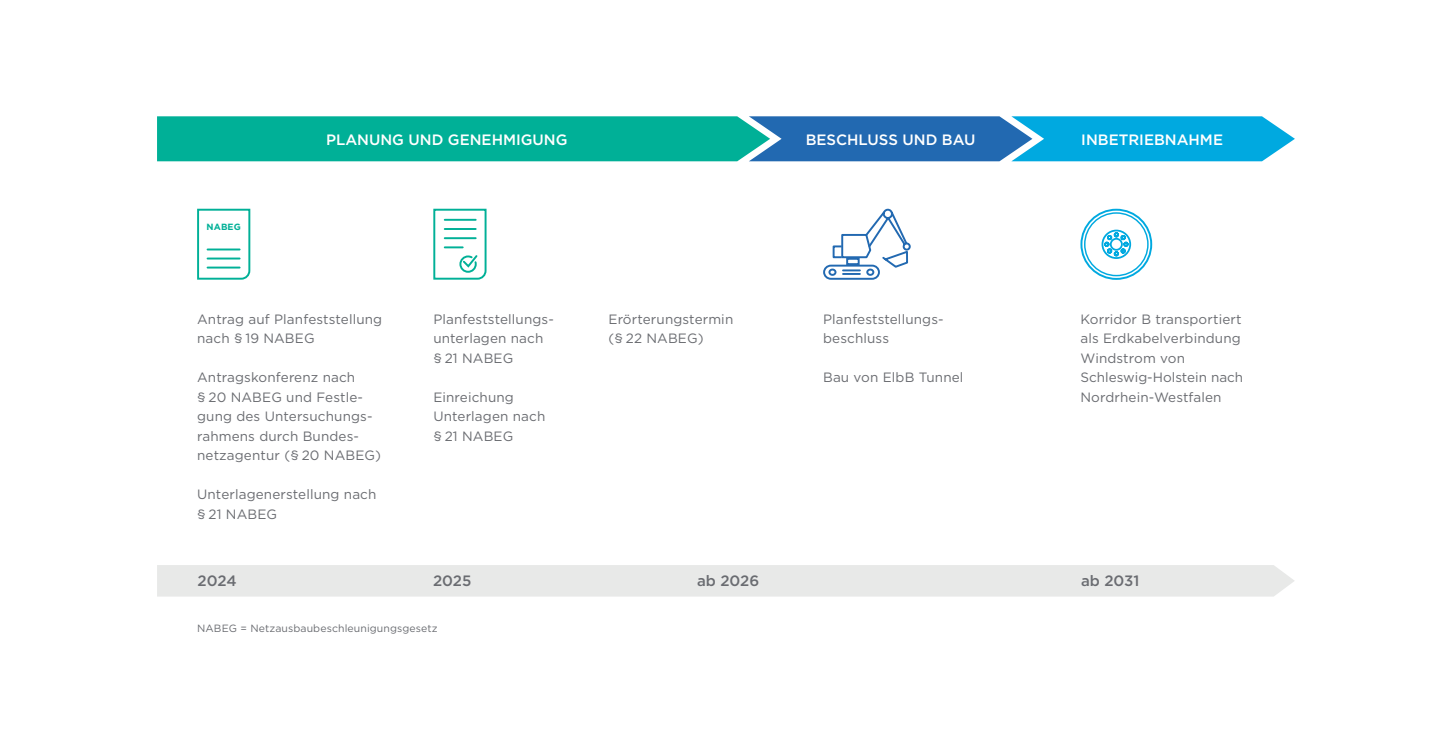
<style>
.page{position:relative;width:1452px;height:750px;background:#fff}
.page>*{position:absolute;margin:0;border:0;box-sizing:border-box;transform-origin:0 0}
.t1{font:500 15px "Gotham";color:#fff}
.t2{font:500 15px "Gotham";color:#6a6c71}
.t3{font:13.5px/19.5px "Gotham";letter-spacing:.01em;color:#6a6c71}
.t4{font:10.5px "Gotham";letter-spacing:.01em;color:#6a6c71}
.t5{font:700 9px "Gotham";letter-spacing:.01em;color:#00b097}
</style>
<div class="page">
<div style="left:823px;top:265px;width:57px;height:15px;border:2px solid #2269b1;border-radius:7px"></div>
<svg style="left:828px;top:208px;width:83px;height:69px"></svg>
<svg style="left:433px;top:208px;width:54px;height:72px"></svg>
<hr style="left:445px;top:237px;width:31px;height:2px;background:#00b097">
<div style="left:1080px;top:209px;width:72px;height:71px;border:2px solid #00a9e0;border-radius:50%"></div>
<div style="left:1084px;top:212px;width:65px;height:64px;border:1px solid #00a9e0;border-radius:50%"></div>
<svg style="left:1101px;top:229px;width:31px;height:30px"></svg>
<svg style="left:157px;top:116px;width:1138px;height:45px;background:#11a2b0"></svg>
<div style="left:157px;top:565px;width:1137px;height:32px;background:#e8e9e8"></div>
<svg style="left:197px;top:208px;width:54px;height:72px"></svg>
<hr style="left:208px;top:258px;width:32px;height:2px;background:#00b097">
<hr style="left:208px;top:249px;width:32px;height:1px;background:#00b097">
<hr style="left:208px;top:267px;width:32px;height:2px;background:#00b097">
<p class="t5" style="left:207px;top:221px;width:36px">NABEG</p>
<p class="t1" style="left:806px;top:130px;width:171px">BESCHLUSS UND BAU</p>
<p class="t1" style="left:326px;top:130px;width:243px">PLANUNG UND GENEHMIGUNG</p>
<p class="t1" style="left:1081px;top:130px;width:143px">INBETRIEBNAHME</p>
<p class="t3" style="left:197px;top:309px;width:187px">Antrag auf Planfeststellung nach § 19 NABEG</p>
<p class="t3" style="left:197px;top:368px;width:186px">Antragskonferenz nach<br>§ 20 NABEG und Festle&shy;gung des Untersuchungs&shy;rahmens durch Bundes&shy;netzagentur (§ 20 NABEG)</p>
<p class="t3" style="left:197px;top:485px;width:181px">Unterlagenerstellung nach § 21 NABEG</p>
<p class="t3" style="left:433px;top:309px;width:122px">Planfeststellungs&shy;unterlagen nach § 21 NABEG</p>
<p class="t3" style="left:433px;top:387px;width:114px">Einreichung<br>Unterlagen nach § 21 NABEG</p>
<p class="t3" style="left:608px;top:309px;width:126px">Erörterungstermin (§ 22 NABEG)</p>
<p class="t3" style="left:823px;top:309px;width:122px">Planfeststellungs&shy;beschluss</p>
<p class="t3" style="left:823px;top:368px;width:142px">Bau von ElbB Tunnel</p>
<p class="t3" style="left:1080px;top:309px;width:164px">Korridor B transportiert als Erdkabelverbindung<br>Windstrom von<br>Schleswig-Holstein nach<br>Nordrhein-Westfalen</p>
<p class="t2" style="left:198px;top:571px;width:41px">2024</p>
<p class="t2" style="left:433px;top:571px;width:40px">2025</p>
<p class="t2" style="left:697px;top:571px;width:64px">ab 2026</p>
<p class="t2" style="left:1081px;top:571px;width:60px">ab 2031</p>
<p class="t4" style="left:197px;top:622px;width:242px">NABEG = Netzausbaubeschleunigungsgesetz</p>
</div>
